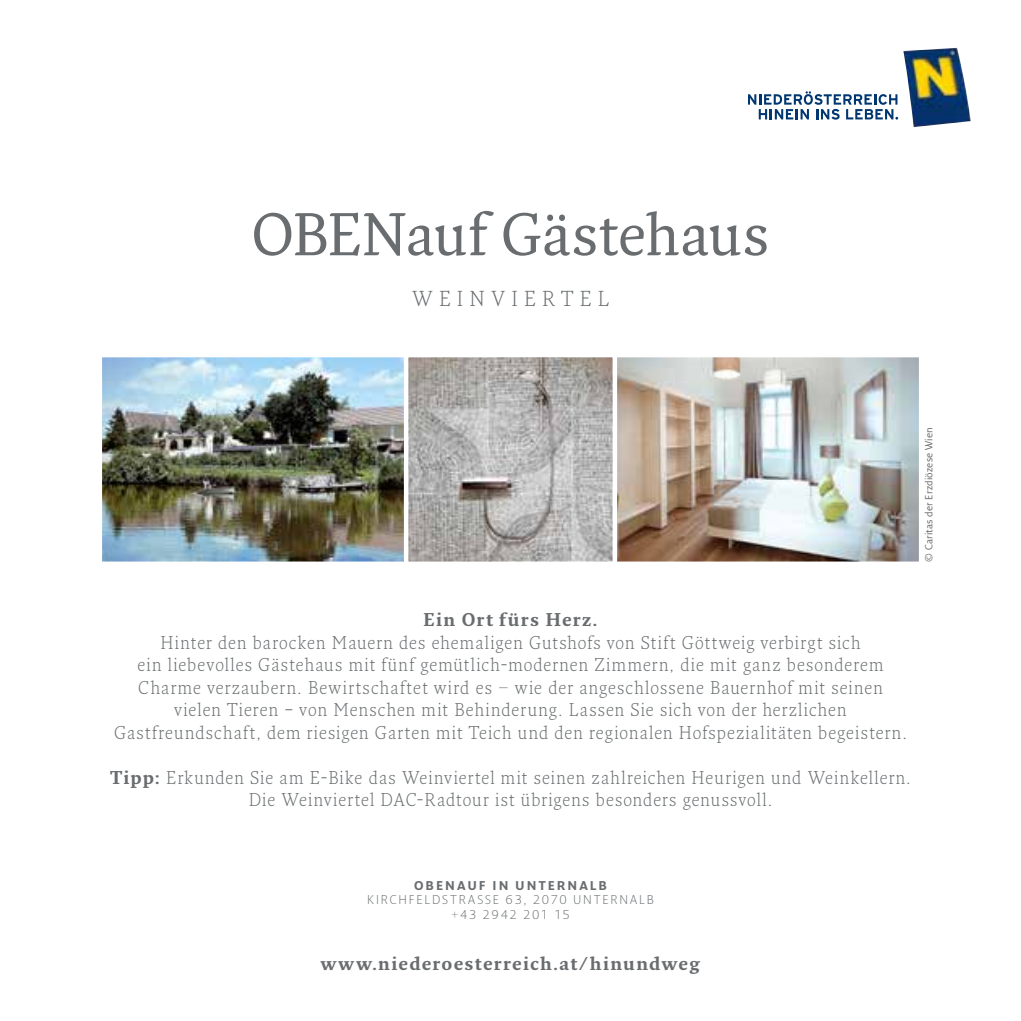
<style>
.page{position:relative;width:1021px;height:1021px;background:#fff}
.page>*{position:absolute;margin:0;border:0;box-sizing:border-box;transform-origin:0 0}
.t1{font:58.5px "Fresco Pro";letter-spacing:-.015em;color:#696d6f}
.t2{font:300 21.15px "Fresco Pro";letter-spacing:.29em;color:#696d6f}
.t3{font:300 18px/22.5px "Fresco Pro";letter-spacing:.06em;color:#696d6f;text-align:center}
.t4{font:700 18px "Fresco Pro";letter-spacing:.065em;color:#696d6f}
.t5{font:300 12.38px/14.6px "Fresco Sans Pro";letter-spacing:.155em;color:#696d6f;text-align:center}
.t6{font:700 12.38px "Fresco Sans Pro";letter-spacing:.17em;color:#696d6f}
.t7{font:10.12px "Fresco Sans Pro";letter-spacing:.015em;color:#696d6f}
.s1{font-weight:700}
</style>
<div class="page">
<img style="left:903px;top:48px;width:67px;height:79px">
<svg style="left:748px;top:91px;width:150px;height:29px"></svg>
<img style="left:102px;top:357px;width:299px;height:205px">
<img style="left:619px;top:357px;width:300px;height:205px">
<svg style="left:401px;top:357px;width:218px;height:205px"></svg>
<h1 class="t1" style="left:251px;top:197px;width:519px">OBENauf Gästehaus</h1>
<p class="t2" style="left:412px;top:285px;width:198px">WEINVIERTEL</p>
<p class="t7" style="left:922px;top:561px;width:136px;rotate:-90deg">© Caritas der Erzdiözese Wien</p>
<p class="t4" style="left:423px;top:608px;width:176px">Ein Ort fürs Herz.</p>
<p class="t3" style="left:114px;top:630px;width:794px">Hinter den barocken Mauern des ehemaligen Gutshofs von Stift Göttweig verbirgt sich<br>ein liebevolles Gästehaus mit fünf gemütlich-modernen Zimmern, die mit ganz besonderem Charme verzaubern. Bewirtschaftet wird es − wie der angeschlossene Bauernhof mit seinen vielen Tieren – von Menschen mit Behinderung. Lassen Sie sich von der herzlichen Gastfreundschaft, dem riesigen Garten mit Teich und den regionalen Hofspezialitäten begeistern.</p>
<p class="t3" style="left:110px;top:765px;width:802px"><span class="s1">Tipp:</span> Erkunden Sie am E-Bike das Weinviertel mit seinen zahlreichen Heurigen und Weinkellern.<br>Die Weinviertel DAC-Radtour ist übrigens besonders genussvoll.</p>
<p class="t6" style="left:414px;top:877px;width:194px">OBENAUF IN UNTERNALB</p>
<p class="t5" style="left:367px;top:892px;width:288px">KIRCHFELDSTRASSE 63, 2070 UNTERNALB +43 2942 201 15</p>
<p class="t4" style="left:321px;top:952px;width:381px">www.niederoesterreich.at/hinundweg</p>
</div>
